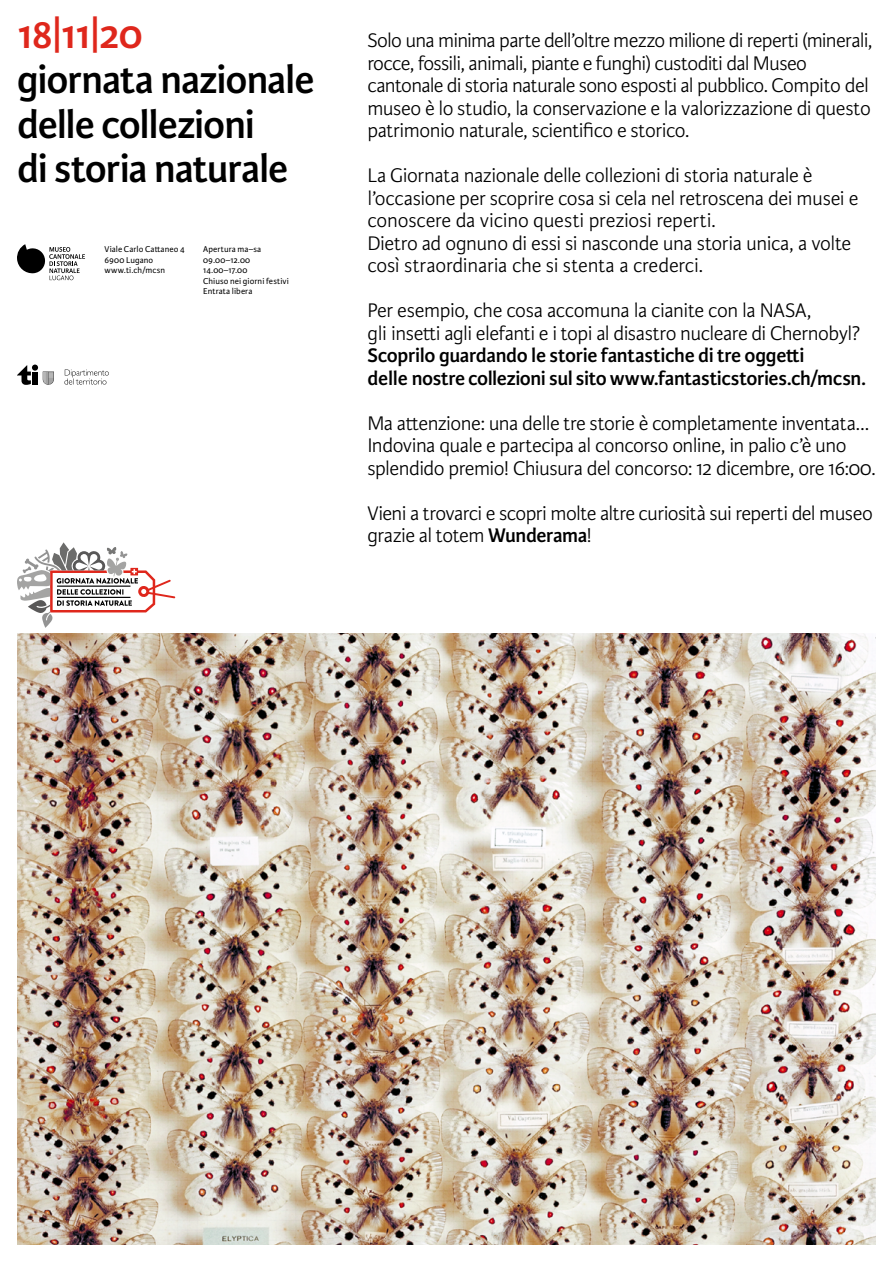
<style>
.page{position:relative;width:893px;height:1263px;background:#fff}
.page>*{position:absolute;margin:0;border:0;box-sizing:border-box;transform-origin:0 0}
.t1{font:600 42px/45px "Karmina Sans";letter-spacing:-.025em;color:#000}
.t2{font:600 42px "Karmina Sans";color:#df271c}
.t3{font:300 21px/22.5px "Karmina Sans";letter-spacing:-.025em;color:#000}
.t4{font:600 21px/22.5px "Karmina Sans";letter-spacing:-.015em;color:#000}
.t5{font:9px/10.5px "Karmina Sans";letter-spacing:.01em;color:#000}
.s1{font-weight:600}
</style>
<div class="page">
<img style="left:17px;top:634px;width:859px;height:611px">
<svg style="left:17px;top:244px;width:68px;height:36px"></svg>
<svg style="left:17px;top:542px;width:158px;height:86px"></svg>
<svg style="left:17px;top:365px;width:37px;height:20px"></svg>
<svg style="left:64px;top:369px;width:45px;height:15px"></svg>
<h1 class="t2" style="left:17px;top:10px;width:127px">18|11|20</h1>
<h1 class="t1" style="left:17px;top:57px;width:299px">giornata nazionale delle collezioni<br>di storia naturale</h1>
<p class="t5" style="left:105px;top:244px;width:81px">Viale Carlo Cattaneo 4<br>6900 Lugano www.ti.ch/mcsn</p>
<p class="t5" style="left:203px;top:244px;width:87px">Apertura ma–sa<br>09.00–12.00<br>14.00–17.00<br>Chiuso nei giorni festivi<br>Entrata libera</p>
<p class="t3" style="left:367px;top:30px;width:507px">Solo una minima parte dell’oltre mezzo milione di reperti (minerali, rocce, fossili, animali, piante e funghi) custoditi dal Museo cantonale di storia naturale sono esposti al pubblico. Compito del museo è lo studio, la conservazione e la valorizzazione di questo patrimonio naturale, scientifico e storico.</p>
<p class="t3" style="left:367px;top:165px;width:492px">La Giornata nazionale delle collezioni di storia naturale è l’occasione per scoprire cosa si cela nel retroscena dei musei e conoscere da vicino questi preziosi reperti.<br>Dietro ad ognuno di essi si nasconde una storia unica, a volte così straordinaria che si stenta a crederci.</p>
<p class="t3" style="left:367px;top:300px;width:494px">Per esempio, che cosa accomuna la cianite con la NASA,<br>gli insetti agli elefanti e i topi al disastro nucleare di Chernobyl?</p>
<p class="t4" style="left:367px;top:344px;width:500px">Scoprilo guardando le storie fantastiche di tre oggetti<br>delle nostre collezioni sul sito www.fantasticstories.ch/mcsn.</p>
<p class="t3" style="left:367px;top:412px;width:510px">Ma attenzione: una delle tre storie è completamente inventata…<br>Indovina quale e partecipa al concorso online, in palio c’è uno splendido premio! Chiusura del concorso: 12 dicembre, ore 16:00.</p>
<p class="t3" style="left:367px;top:502px;width:507px">Vieni a trovarci e scopri molte altre curiosità sui reperti del museo grazie al totem <span class="s1">Wunderama</span>!</p>
</div>
